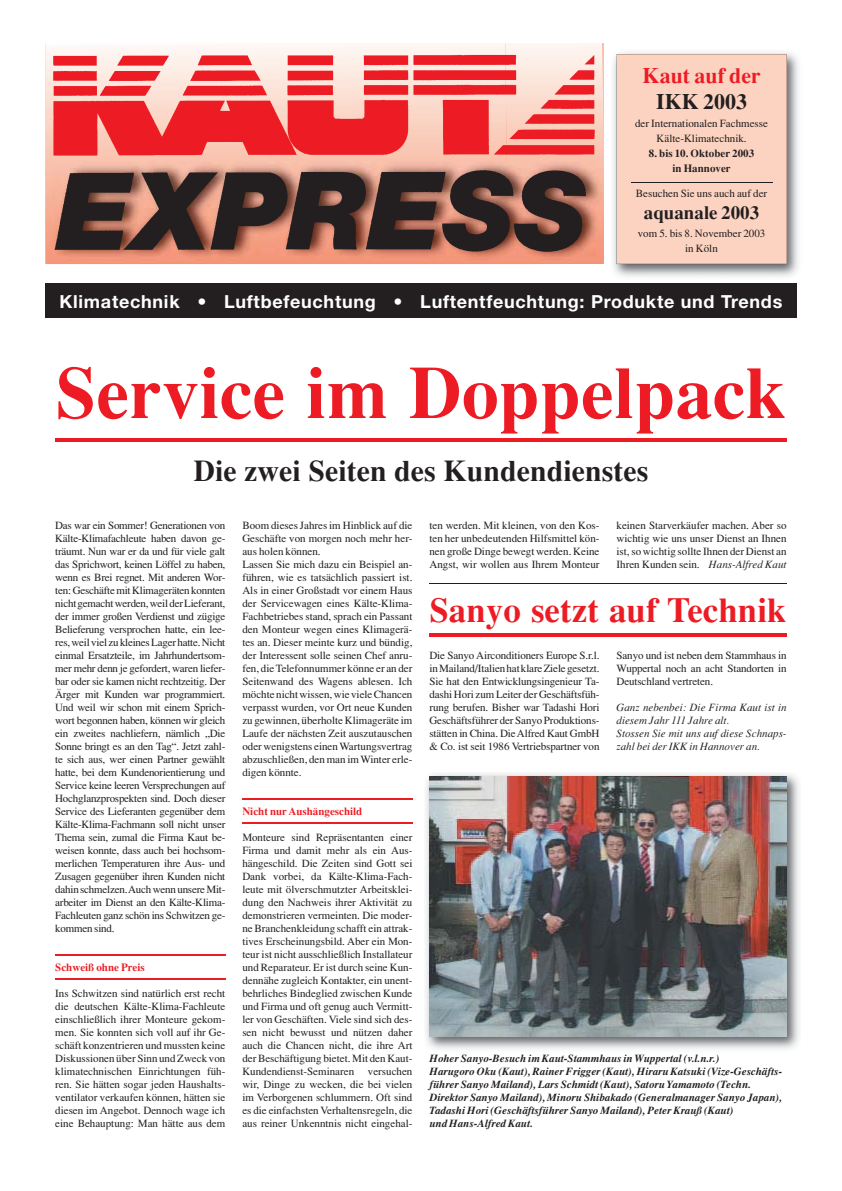
<style>
.page{position:relative;width:842px;height:1191px;background:#fff}
.page>*{position:absolute;margin:0;border:0;box-sizing:border-box;transform-origin:0 0}
.t1{font:700 74px "Times";color:#ed1c24}
.t2{font:700 35px "Times";color:#ed1c24}
.t3{font:700 30px "Times";color:#231f20}
.t4{font:700 22px "Times";color:#ed1c24}
.t5{font:700 22px "Times";color:#231f20}
.t6{font:700 19px "Times";color:#231f20}
.t7{font:700 18px "Helvetica Neue";letter-spacing:.04em;color:#fff}
.t8{font:11px/13px "Times";color:#231f20;text-align:justify}
.t9{font:italic 700 11px/13px "Times";color:#231f20}
.t10{font:italic 11px/13px "Times";color:#231f20}
.t11{font:700 11px "Times";color:#ed1c24}
.t12{font:700 11px/15px "Times";color:#231f20;text-align:center}
.s1{font-style:italic}
</style>
<div class="page">
<img style="left:45px;top:43px;width:460px;height:221px">
<img style="left:505px;top:43px;width:99px;height:221px">
<img style="left:54px;top:54px;width:540px;height:104px">
<img style="left:53px;top:161px;width:550px;height:101px">
<img style="left:54px;top:171px;width:534px;height:81px">
<div style="left:45px;top:284px;width:752px;height:34px;background:#231f20"></div>
<img style="left:426px;top:773px;width:373px;height:276px">
<img style="left:429px;top:776px;width:358px;height:260px">
<img style="left:613px;top:52px;width:186px;height:225px">
<div style="left:617px;top:54px;width:169px;height:210px;background:#fcd3c1"></div>
<hr style="left:631px;top:182px;width:141px;height:1px;background:#231f20">
<hr style="left:617px;top:54px;width:1px;height:210px;background:#231f20">
<hr style="left:617px;top:264px;width:169px;height:1px;background:#231f20">
<hr style="left:786px;top:54px;width:1px;height:210px;background:#231f20">
<hr style="left:617px;top:54px;width:169px;height:1px;background:#231f20">
<hr style="left:55px;top:438px;width:732px;height:4px;background:#ed1c24">
<hr style="left:55px;top:954px;width:170px;height:2px;background:#ed1c24">
<hr style="left:55px;top:978px;width:170px;height:2px;background:#ed1c24">
<hr style="left:242px;top:798px;width:170px;height:2px;background:#ed1c24">
<hr style="left:242px;top:822px;width:170px;height:2px;background:#ed1c24">
<hr style="left:429px;top:633px;width:358px;height:4px;background:#ed1c24">
<hr style="left:429px;top:584px;width:358px;height:1px;background:#231f20">
<h3 class="t4" style="left:643px;top:68px;width:120px">Kaut auf der</h3>
<h3 class="t5" style="left:656px;top:94px;width:92px">IKK 2003</h3>
<p class="t8" style="left:635px;top:117px;width:135px;line-height:15px;text-align:center">der Internationalen Fachmesse<br>Kälte-Klimatechnik.</p>
<p class="t12" style="left:649px;top:147px;width:107px">8. bis 10. Oktober 2003 in Hannover</p>
<p class="t8" style="left:636px;top:188px;width:133px">Besuchen Sie uns auch auf der</p>
<h3 class="t6" style="left:644px;top:206px;width:117px">aquanale 2003</h3>
<p class="t8" style="left:638px;top:227px;width:129px;line-height:15px;text-align:center">vom 5. bis 8. November 2003 in Köln</p>
<h3 class="t7" style="left:60px;top:295px;width:724px">Klimatechnik • Luftbefeuchtung • Luftentfeuchtung: Produkte und Trends</h3>
<h1 class="t1" style="left:55px;top:366px;width:733px">Service im Doppelpack</h1>
<h3 class="t3" style="left:193px;top:460px;width:457px">Die zwei Seiten des Kundendienstes</h3>
<p class="t8" style="left:55px;top:520px;width:172px">Das war ein Sommer! Generationen von Kälte-Klimafachleute haben davon ge&shy;träumt. Nun war er da und für viele galt das Sprichwort, keinen Löffel zu haben, wenn es Brei regnet. Mit anderen Wor&shy;ten: Geschäfte mit Klimageräten konnten nicht gemacht werden, weil der Lieferant, der immer großen Verdienst und zügige Belieferung versprochen hatte, ein lee&shy;res, weil viel zu kleines Lager hatte. Nicht einmal Ersatzteile, im Jahrhundertsom&shy;mer mehr denn je gefordert, waren liefer&shy;bar oder sie kamen nicht rechtzeitig. Der Ärger mit Kunden war programmiert.<br>Und weil wir schon mit einem Sprich&shy;wort begonnen haben, können wir gleich ein zweites nachliefern, nämlich „Die Sonne bringt es an den Tag“. Jetzt zahl&shy;te sich aus, wer einen Partner gewählt hatte, bei dem Kundenorientierung und Service keine leeren Versprechungen auf Hochglanzprospekten sind. Doch dieser Service des Lieferanten gegenüber dem Kälte-Klima-Fachmann soll nicht unser Thema sein, zumal die Firma Kaut be&shy;weisen konnte, dass auch bei hochsom&shy;merlichen Temperaturen ihre Aus- und Zusagen gegenüber ihren Kunden nicht dahin schmelzen. Auch wenn unsere Mit&shy;arbeiter im Dienst an den Kälte-Klima-Fachleuten ganz schön ins Schwitzen ge&shy;kommen sind.</p>
<p class="t11" style="left:55px;top:963px;width:91px">Schweiß ohne Preis</p>
<p class="t8" style="left:55px;top:988px;width:172px">Ins Schwitzen sind natürlich erst recht die deutschen Kälte-Klima-Fachleute einschließlich ihrer Monteure gekom&shy;men. Sie konnten sich voll auf ihr Ge&shy;schäft konzentrieren und mussten keine Diskussionen über Sinn und Zweck von klimatechnischen Einrichtungen füh&shy;ren. Sie hätten sogar jeden Haushalts&shy;ventilator verkaufen können, hätten sie diesen im Angebot. Dennoch wage ich eine Behauptung: Man hätte aus dem</p>
<p class="t8" style="left:429px;top:520px;width:172px">ten werden. Mit kleinen, von den Kos&shy;ten her unbedeutenden Hilfsmittel kön&shy;nen große Dinge bewegt werden. Keine Angst, wir wollen aus Ihrem Monteur</p>
<p class="t8" style="left:617px;top:520px;width:172px">keinen Starverkäufer machen. Aber so wichtig wie uns unser Dienst an Ihnen ist, so wichtig sollte Ihnen der Dienst an Ihren Kunden sein. <span class="s1">Hans-Alfred Kaut</span></p>
<p class="t8" style="left:242px;top:520px;width:172px;text-align:left">Boom dieses Jahres im Hinblick auf die Geschäfte von morgen noch mehr her&shy;aus holen können.<br>Lassen Sie mich dazu ein Beispiel an&shy;führen, wie es tatsächlich passiert ist.<br>Als in einer Großstadt vor einem Haus der Servicewagen eines Kälte-Klima-Fachbetriebes stand, sprach ein Passant den Monteur wegen eines Klimagerä&shy;tes an. Dieser meinte kurz und bündig, der Interessent solle seinen Chef anru&shy;fen, die Telefonnummer könne er an der Seitenwand des Wagens ablesen. Ich möchte nicht wissen, wie viele Chancen verpasst wurden, vor Ort neue Kunden zu gewinnen, überholte Klimageräte im Laufe der nächsten Zeit auszutauschen oder wenigstens einen Wartungsvertrag abzuschließen, den man im Winter erle&shy;digen könnte.</p>
<p class="t11" style="left:242px;top:807px;width:122px">Nicht nur Aushängeschild</p>
<p class="t8" style="left:242px;top:832px;width:172px">Monteure sind Repräsentanten einer Firma und damit mehr als ein Aus&shy;hängeschild. Die Zeiten sind Gott sei Dank vorbei, da Kälte-Klima-Fach&shy;leute mit ölverschmutzter Arbeitsklei&shy;dung den Nachweis ihrer Aktivität zu demon strieren vermeinten. Die moder&shy;ne Branchenkleidung schafft ein attrak&shy;tives Erscheinungsbild. Aber ein Mon&shy;teur ist nicht ausschließlich Installateur und Reparateur. Er ist durch seine Kun&shy;dennähe zugleich Kontakter, ein unent&shy;behrliches Bindeglied zwischen Kunde und Firma und oft genug auch Vermitt&shy;ler von Geschäften. Viele sind sich des&shy;sen nicht bewusst und nützen daher auch die Chancen nicht, die ihre Art der Beschäftigung bietet. Mit den Kaut-Kundendienst-Seminaren versuchen wir, Dinge zu wecken, die bei vielen im Verborgenen schlummern. Oft sind es die einfachsten Verhaltensregeln, die aus reiner Unkenntnis nicht eingehal-</p>
<h2 class="t2" style="left:429px;top:597px;width:359px">Sanyo setzt auf Technik</h2>
<p class="t8" style="left:429px;top:650px;width:172px">Die Sanyo Airconditioners Europe S.r.l. in Mailand/Italien hat klare Ziele gesetzt.<br>Sie hat den Entwicklungsingenieur Ta&shy;dashi Hori zum Leiter der Geschäftsfüh&shy;rung berufen. Bisher war Tadashi Hori Geschäftsführer der Sanyo Produktions&shy;stätten in China. Die Alfred Kaut GmbH &amp; Co. ist seit 1986 Vertriebspartner von</p>
<p class="t8" style="left:617px;top:650px;width:172px">Sanyo und ist neben dem Stammhaus in Wuppertal noch an acht Standorten in Deutschland vertreten.</p>
<p class="t10" style="left:617px;top:702px;width:172px">Ganz nebenbei: Die Firma Kaut ist in diesem Jahr 111 Jahre alt.<br>Stossen Sie mit uns auf diese Schnaps&shy;zahl bei der IKK in Hannover an.</p>
<p class="t9" style="left:429px;top:1053px;width:354px">Hoher Sanyo-Besuch im Kaut-Stammhaus in Wuppertal (v.l.n.r.)<br>Harugoro Oku (Kaut), Rainer Frigger (Kaut), Hiraru Katsuki (Vize-Geschäfts&shy;führer Sanyo Mailand), Lars Schmidt (Kaut), Satoru Yamamoto (Techn.<br>Direktor Sanyo Mailand), Minoru Shibakado (Generalmanager Sanyo Japan), Tadashi Hori (Geschäftsführer Sanyo Mailand), Peter Krauß (Kaut)<br>und Hans-Alfred Kaut.</p>
</div>
